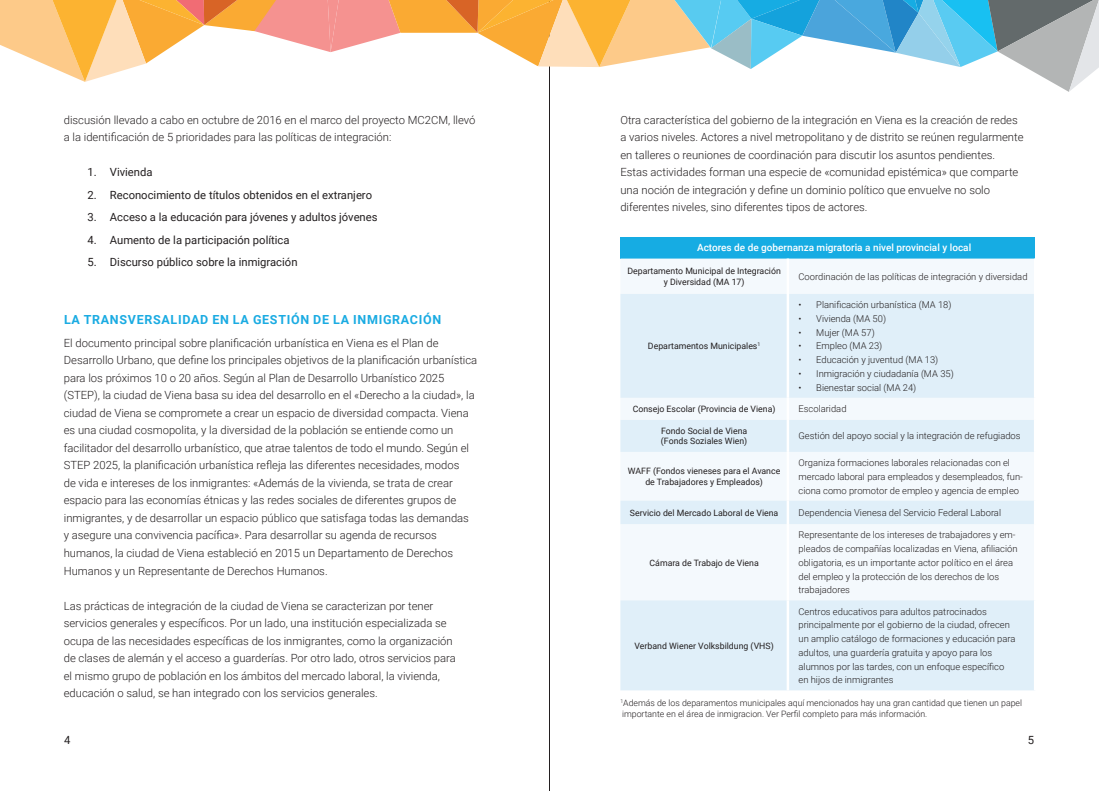
<style>
.page{position:relative;width:1099px;height:791px;background:#fff}
.page>*{position:absolute;margin:0;border:0;box-sizing:border-box;transform-origin:0 0}
.t1{font:700 12.5px "Roboto";letter-spacing:.055em;color:#1aabe2}
.t2{font:300 11.25px/17.5px "Roboto";color:#231f20}
.t3{font:11.25px "Roboto";color:#231f20}
.t4{font:500 10px "Roboto";color:#fff}
.t5{font:300 9.38px/13.8px "Roboto";color:#231f20}
.t6{font:8.75px/10.5px "Roboto";color:#231f20;text-align:center}
.t7{font:300 8.75px/11.2px "Roboto";color:#231f20}
</style>
<div class="page">
<div style="left:620px;top:236px;width:415px;height:22px;background:#16ace3"></div>
<div style="left:620px;top:258px;width:413px;height:36px;background:#f4f9fd"></div>
<svg style="left:620px;top:294px;width:413px;height:396px;fill:#e0eff9"></svg>
<hr style="left:786px;top:258px;width:3px;height:36px;background:#fff">
<hr style="left:786px;top:294px;width:3px;height:103px;background:#fff">
<hr style="left:786px;top:397px;width:3px;height:23px;background:#fff">
<hr style="left:786px;top:420px;width:3px;height:31px;background:#fff">
<hr style="left:786px;top:451px;width:3px;height:49px;background:#fff">
<hr style="left:786px;top:500px;width:3px;height:24px;background:#fff">
<hr style="left:786px;top:524px;width:3px;height:76px;background:#fff">
<hr style="left:786px;top:600px;width:3px;height:90px;background:#fff">
<hr style="left:549px;top:0;width:1px;height:790px;background:#231f20">
<svg style="left:0;top:0;width:1098px;height:92px"></svg>
<p class="t2" style="left:64px;top:110px;width:413px">discusión llevado a cabo en octubre de 2016 en el marco del proyecto MC2CM, llevó a la identificación de 5 prioridades para las políticas de integración:</p>
<p class="t3" style="left:87px;top:164px;width:67px">1. Vivienda</p>
<p class="t3" style="left:87px;top:187px;width:286px">2. Reconocimiento de títulos obtenidos en el extranjero</p>
<p class="t3" style="left:87px;top:209px;width:292px">3. Acceso a la educación para jóvenes y adultos jóvenes</p>
<p class="t3" style="left:87px;top:232px;width:204px">4. Aumento de la participación política</p>
<p class="t3" style="left:87px;top:254px;width:212px">5. Discurso público sobre la inmigración</p>
<p class="t2" style="left:620px;top:110px;width:404px">Otra característica del gobierno de la integración en Viena es la creación de redes a varios niveles. Actores a nivel metropolitano y de distrito se reúnen regularmente en talleres o reuniones de coordinación para discutir los asuntos pendientes.<br>Estas actividades forman una especie de «comunidad epistémica» que comparte una noción de integración y define un dominio político que envuelve no solo diferentes niveles, sino diferentes tipos de actores.</p>
<p class="t4" style="left:697px;top:241px;width:276px">Actores de de gobernanza migratoria a nivel provincial y local</p>
<p class="t6" style="left:627px;top:265px;width:155px">Departamento Municipal de Integración y Diversidad (MA 17)</p>
<p class="t5" style="left:798px;top:269px;width:230px">Coordinación de las políticas de integración y diversidad</p>
<p class="t5" style="left:798px;top:297px;width:154px">• Planificación urbanística (MA 18)</p>
<p class="t5" style="left:798px;top:311px;width:89px">• Vivienda (MA 50)</p>
<p class="t5" style="left:798px;top:325px;width:78px">• Mujer (MA 57)</p>
<p class="t5" style="left:798px;top:339px;width:85px">• Empleo (MA 23)</p>
<p class="t5" style="left:798px;top:352px;width:141px">• Educación y juventud (MA 13)</p>
<p class="t5" style="left:798px;top:366px;width:157px">• Inmigración y ciudadanía (MA 35)</p>
<p class="t5" style="left:798px;top:380px;width:119px">• Bienestar social (MA 24)</p>
<p class="t1" style="left:64px;top:311px;width:379px">LA TRANSVERSALIDAD EN LA GESTIÓN DE LA INMIGRACIÓN</p>
<p class="t2" style="left:64px;top:333px;width:415px">El documento principal sobre planificación urbanística en Viena es el Plan de Desarrollo Urbano, que define los principales objetivos de la planificación urbanística para los próximos 10 o 20 años. Según al Plan de Desarrollo Urbanístico 2025 (STEP), la ciudad de Viena basa su idea del desarrollo en el «Derecho a la ciudad», la ciudad de Viena se compromete a crear un espacio de diversidad compacta. Viena es una ciudad cosmopolita, y la diversidad de la población se entiende como un facilitador del desarrollo urbanístico, que atrae talentos de todo el mundo. Según el STEP 2025, la planificación urbanística refleja las diferentes necesidades, modos<br>de vida e intereses de los inmigrantes: «Además de la vivienda, se trata de crear espacio para las economías étnicas y las redes sociales de diferentes grupos de inmigrantes, y de desarrollar un espacio público que satisfaga todas las demandas<br>y asegure una convivencia pacífica». Para desarrollar su agenda de recursos humanos, la ciudad de Viena estableció en 2015 un Departamento de Derechos Humanos y un Representante de Derechos Humanos.</p>
<p class="t2" style="left:64px;top:596px;width:393px">Las prácticas de integración de la ciudad de Viena se caracterizan por tener servicios generales y específicos. Por un lado, una institución especializada se ocupa de las necesidades específicas de los inmigrantes, como la organización de clases de alemán y el acceso a guarderías. Por otro lado, otros servicios para el mismo grupo de población en los ámbitos del mercado laboral, la vivienda, educación o salud, se han integrado con los servicios generales.</p>
<p class="t3" style="left:64px;top:732px;width:8px">4</p>
<p class="t3" style="left:1027px;top:732px;width:8px">5</p>
<p class="t6" style="left:648px;top:340px;width:114px">Departamentos Municipales<sup>1</sup></p>
<p class="t6" style="left:632px;top:403px;width:144px">Consejo Escolar (Provincia de Viena)</p>
<p class="t5" style="left:798px;top:401px;width:49px">Escolaridad</p>
<p class="t6" style="left:661px;top:425px;width:88px;text-align:left">Fondo Social de Viena (Fonds Soziales Wien)</p>
<p class="t5" style="left:798px;top:428px;width:223px">Gestión del apoyo social y la integración de refugiados</p>
<p class="t6" style="left:628px;top:465px;width:154px">WAFF (Fondos vieneses para el Avance de Trabajadores y Empleados)</p>
<p class="t5" style="left:798px;top:455px;width:226px">Organiza formaciones laborales relacionadas con el mercado laboral para empleados y desempleados, fun&shy;ciona como promotor de empleo y agencia de empleo</p>
<p class="t6" style="left:630px;top:506px;width:150px">Servicio del Mercado Laboral de Viena</p>
<p class="t5" style="left:798px;top:505px;width:204px">Dependencia Vienesa del Servicio Federal Laboral</p>
<p class="t5" style="left:798px;top:527px;width:220px">Representante de los intereses de trabajadores y em&shy;pleados de compañías localizadas en Viena, afiliación obligatoria, es un importante actor político en el área del empleo y la protección de los derechos de los trabajadores</p>
<p class="t6" style="left:649px;top:556px;width:111px">Cámara de Trabajo de Viena</p>
<p class="t5" style="left:798px;top:603px;width:218px">Centros educativos para adultos patrocinados principalmente por el gobierno de la ciudad, ofrecen un amplio catálogo de formaciones y educación para adultos, una guardería gratuita y apoyo para los alumnos por las tardes, con un enfoque específico en hijos de inmigrantes</p>
<p class="t6" style="left:634px;top:639px;width:141px">Verband Wiener Volksbildung (VHS)</p>
<p class="t7" style="left:620px;top:696px;width:403px"><sup>1</sup>Además de los deparamentos municipales aquí mencionados hay una gran cantidad que tienen un papel importante en el área de inmigracion. Ver Perfil completo para más información.</p>
</div>
